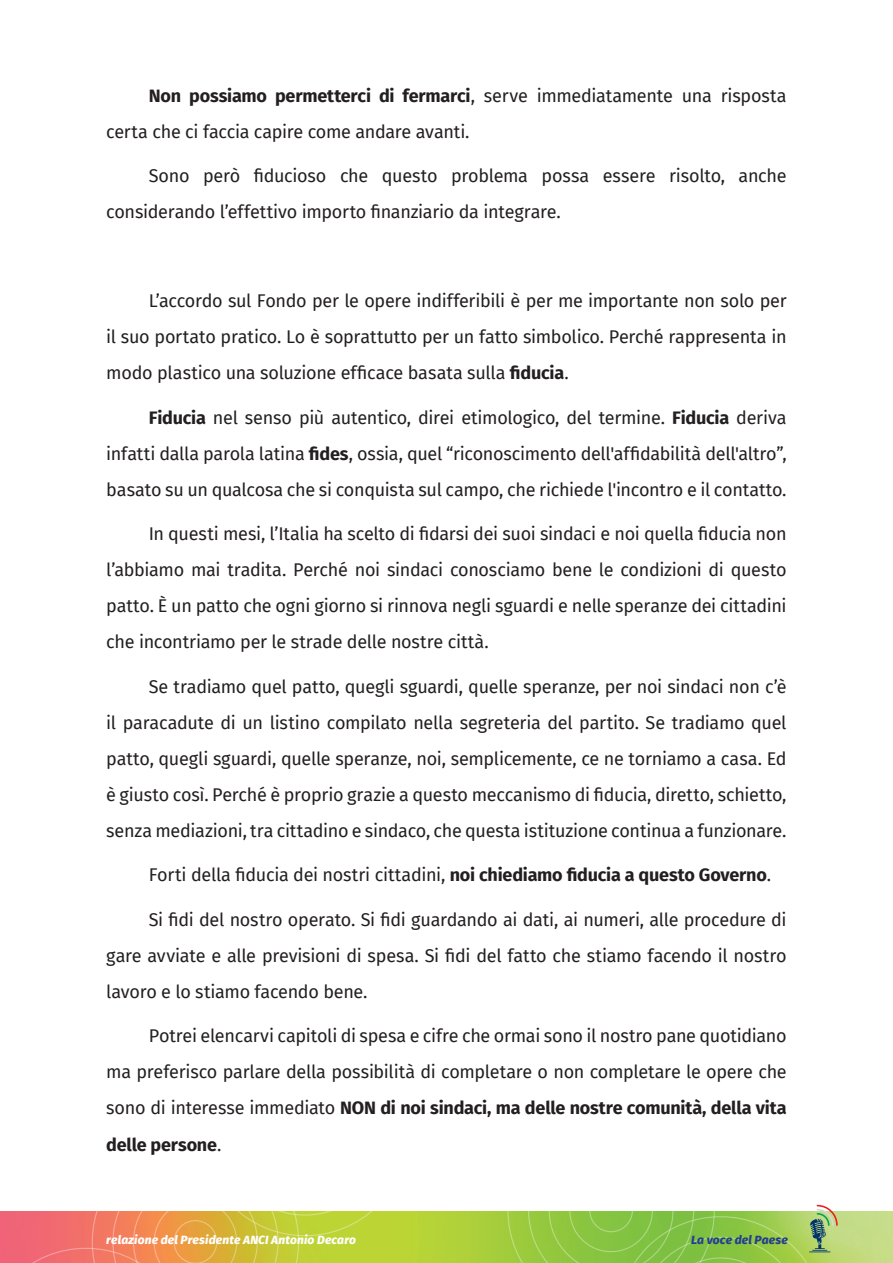
<style>
.page{position:relative;width:893px;height:1263px;background:#fff}
.page>*{position:absolute;margin:0;border:0;box-sizing:border-box;transform-origin:0 0}
.t1{font:18px/36px "Fira Sans";letter-spacing:-.015em;color:#231f20;text-align:justify}
.t2{font:italic 800 12px "Fira Sans";letter-spacing:.015em;color:#fff}
.t3{font:italic 800 12px "Fira Sans";letter-spacing:.01em;color:#253f8e}
.s1{font-weight:700}
</style>
<div class="page">
<img style="left:409px;top:1212px;width:484px;height:51px">
<svg style="left:0;top:1212px;width:409px;height:51px;background:#dba34c"></svg>
<svg style="left:507px;top:1204px;width:331px;height:59px;background:#9dcc5f"></svg>
<p class="t1" style="left:106px;top:77px;width:682px;text-indent:43px"><span class="s1">Non possiamo permetterci di fermarci</span>, serve immediatamente una risposta certa che ci faccia capire come andare avanti.</p>
<p class="t1" style="left:106px;top:158px;width:682px;text-indent:43px">Sono però fiducioso che questo problema possa essere risolto, anche considerando l’effettivo importo finanziario da integrare.</p>
<p class="t1" style="left:106px;top:283px;width:682px;text-indent:43px">L’accordo sul Fondo per le opere indifferibili è per me importante non solo per il suo portato pratico. Lo è soprattutto per un fatto simbolico. Perché rappresenta in modo plastico una soluzione efficace basata sulla <span class="s1">fiducia</span>.</p>
<p class="t1" style="left:106px;top:399px;width:682px;text-indent:43px"><span class="s1">Fiducia</span> nel senso più autentico, direi etimologico, del termine. <span class="s1">Fiducia</span> deriva infatti dalla parola latina <span class="s1">fides</span>, ossia, quel “riconoscimento dell'affidabilità dell'altro”, basato su un qualcosa che si conquista sul campo, che richiede l'incontro e il contatto.</p>
<p class="t1" style="left:106px;top:516px;width:682px;text-indent:43px">In questi mesi, l’Italia ha scelto di fidarsi dei suoi sindaci e noi quella fiducia non l’abbiamo mai tradita. Perché noi sindaci conosciamo bene le condizioni di questo patto. È un patto che ogni giorno si rinnova negli sguardi e nelle speranze dei cittadini che incontriamo per le strade delle nostre città.</p>
<p class="t1" style="left:106px;top:668px;width:682px;text-indent:43px">Se tradiamo quel patto, quegli sguardi, quelle speranze, per noi sindaci non c’è il paracadute di un listino compilato nella segreteria del partito. Se tradiamo quel patto, quegli sguardi, quelle speranze, noi, semplicemente, ce ne torniamo a casa. Ed è giusto così. Perché è proprio grazie a questo meccanismo di fiducia, diretto, schietto, senza mediazioni, tra cittadino e sindaco, che questa istituzione continua a funzionare.</p>
<p class="t1" style="left:149px;top:857px;width:624px">Forti della fiducia dei nostri cittadini, <span class="s1">noi chiediamo fiducia a questo Governo</span>.</p>
<p class="t1" style="left:106px;top:901px;width:682px;text-indent:43px">Si fidi del nostro operato. Si fidi guardando ai dati, ai numeri, alle procedure di gare avviate e alle previsioni di spesa. Si fidi del fatto che stiamo facendo il nostro lavoro e lo stiamo facendo bene.</p>
<p class="t1" style="left:106px;top:1018px;width:682px;text-indent:43px">Potrei elencarvi capitoli di spesa e cifre che ormai sono il nostro pane quotidiano ma preferisco parlare della possibilità di completare o non completare le opere che sono di interesse immediato <span class="s1">NON di noi sindaci, ma delle nostre comunità, della vita delle persone</span>.</p>
<p class="t2" style="left:106px;top:1229px;width:251px">relazione del Presidente ANCI Antonio Decaro</p>
<p class="t3" style="left:691px;top:1229px;width:98px">La voce del Paese</p>
</div>
